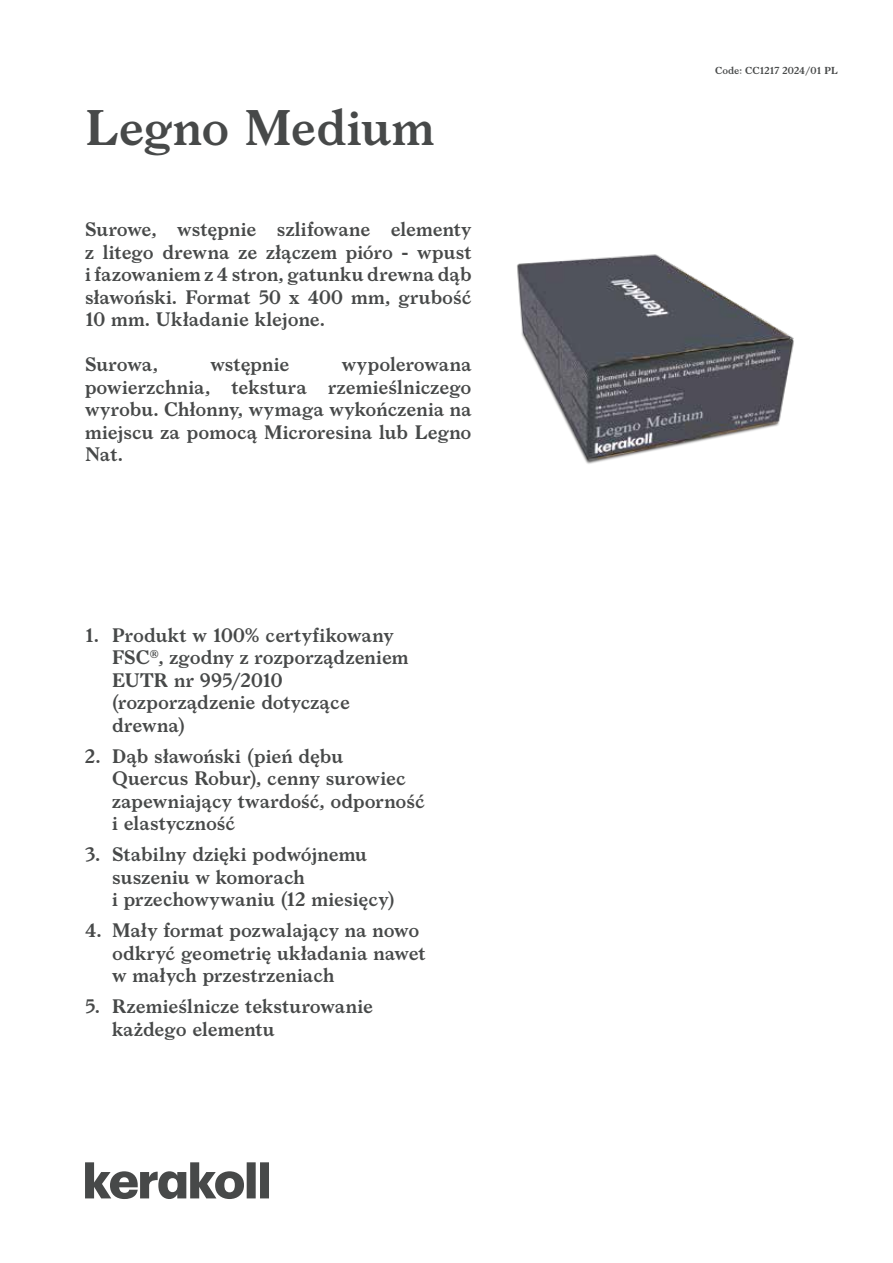
<style>
.page{position:relative;width:893px;height:1263px;background:#fff}
.page>*{position:absolute;margin:0;border:0;box-sizing:border-box;transform-origin:0 0}
.t1{font:600 48px "Larish Neue";color:#474949}
.t2{font:600 18.75px/22.5px "Larish Neue";color:#474949}
.t3{font:600 9.75px "Larish Neue";color:#474949}
</style>
<div class="page">
<svg style="left:85px;top:1162px;width:184px;height:37px"></svg>
<img style="left:517px;top:254px;width:277px;height:210px">
<h1 class="t1" style="left:85px;top:91px;width:350px">Legno Medium</h1>
<p class="t2" style="left:85px;top:217px;width:388px;text-align:justify">Surowe, wstępnie szlifowane elementy z litego drewna ze złączem pióro - wpust i fazowaniem z 4 stron, gatunku drewna dąb sławoński. Format 50 x 400 mm, grubość 10 mm. Układanie klejone.</p>
<p class="t2" style="left:85px;top:352px;width:75px">Surowa,</p>
<p class="t2" style="left:210px;top:352px;width:81px">wstępnie</p>
<p class="t2" style="left:85px;top:352px;width:388px;text-align:justify;text-indent:257px">wypolerowana powierzchnia, tekstura rzemieślniczego wyrobu. Chłonny, wymaga wykończenia na miejscu za pomocą Microresina lub Legno Nat.</p>
<p class="t2" style="left:112px;top:622px;width:298px;text-indent:-27px">1. Produkt w 100% certyfikowany<br>FSC<sup>®</sup>, zgodny z rozporządzeniem<br>EUTR nr 995/2010 (rozporządzenie dotyczące drewna)</p>
<p class="t2" style="left:112px;top:743px;width:314px;text-indent:-27px">2. Dąb sławoński (pień dębu<br>Quercus Robur), cenny surowiec zapewniający twardość, odporność i elastyczność</p>
<p class="t2" style="left:112px;top:842px;width:284px;text-indent:-27px">3. Stabilny dzięki podwójnemu suszeniu w komorach<br>i przechowywaniu (12 miesięcy)</p>
<p class="t2" style="left:112px;top:918px;width:315px;text-indent:-27px">4. Mały format pozwalający na nowo odkryć geometrię układania nawet w małych przestrzeniach</p>
<p class="t2" style="left:112px;top:994px;width:262px;text-indent:-27px">5. Rzemieślnicze teksturowanie każdego elementu</p>
<p class="t3" style="left:715px;top:63px;width:124px">Code: CC1217 2024/01 PL</p>
</div>
